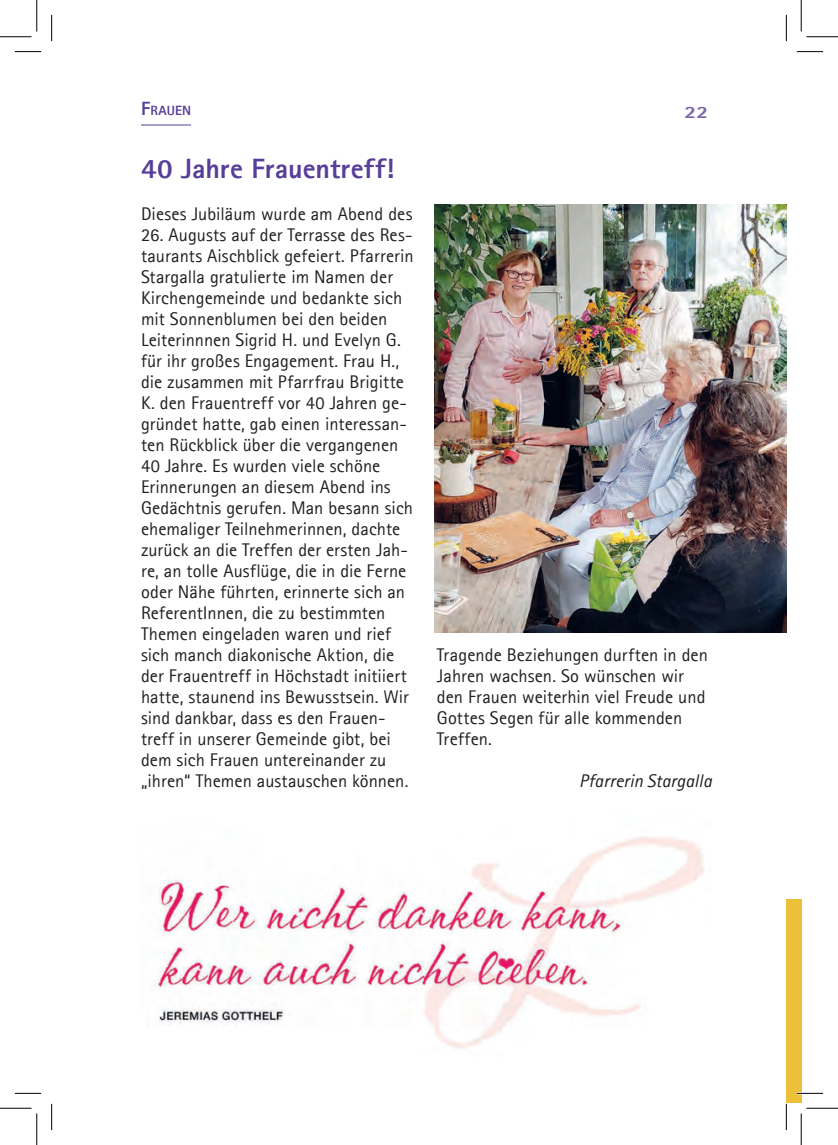
<style>
.page{position:relative;width:838px;height:1145px;background:#fff}
.page>*{position:absolute;margin:0;border:0;box-sizing:border-box;transform-origin:0 0}
.t1{font:800 28px "Agfa Rotis Sans Serif";color:#573e99}
.t2{font:18.38px/21px "Agfa Rotis Sans Serif";color:#231f20}
.t3{font:italic 18.38px "Agfa Rotis Sans Serif";color:#231f20}
.t4{font:800 17.5px "Agfa Rotis Sans Serif";color:#7b65ab;scale:1.2 1}
.t5{font:800 13.47px "Agfa Rotis Sans Serif";letter-spacing:.005em;color:#573e99}
.s1{font-size:19.25px}
</style>
<div class="page">
<hr style="left:141px;top:125px;width:50px;height:1px;background:#573e99">
<div style="left:785px;top:899px;width:16px;height:204px;background:#eebf39"></div>
<img style="left:435px;top:205px;width:351px;height:428px">
<img style="left:154px;top:837px;width:550px;height:212px">
<hr style="left:796px;top:1092px;width:27px;height:2px;background:#fff">
<svg style="left:15px;top:51px;width:26px;height:1px"></svg>
<svg style="left:796px;top:51px;width:27px;height:1px"></svg>
<svg style="left:15px;top:1093px;width:26px;height:1px"></svg>
<svg style="left:796px;top:1093px;width:27px;height:1px"></svg>
<svg style="left:51px;top:15px;width:1px;height:26px"></svg>
<svg style="left:51px;top:1104px;width:1px;height:26px"></svg>
<svg style="left:786px;top:15px;width:1px;height:26px"></svg>
<svg style="left:786px;top:1104px;width:1px;height:26px"></svg>
<hr style="left:0;top:36px;width:32px;height:1px;background:#000">
<hr style="left:806px;top:36px;width:31px;height:1px;background:#000">
<hr style="left:0;top:1108px;width:32px;height:1px;background:#000">
<hr style="left:806px;top:1108px;width:31px;height:1px;background:#000">
<hr style="left:36px;top:0;width:1px;height:31px;background:#000">
<hr style="left:36px;top:1113px;width:1px;height:32px;background:#000">
<hr style="left:800px;top:0;width:1px;height:31px;background:#000">
<hr style="left:800px;top:1113px;width:1px;height:32px;background:#000">
<p class="t5" style="left:141px;top:101px;width:50px"><span class="s1">F</span>RAUEN</p>
<p class="t4" style="left:684px;top:101px;width:21px">22</p>
<h1 class="t1" style="left:141px;top:150px;width:255px">40 Jahre Frauentreff!</h1>
<p class="t2" style="left:141px;top:203px;width:273px">Dieses Jubiläum wurde am Abend des</p>
<p class="t2" style="left:141px;top:224px;width:274px">26. Augusts auf der Terrasse des Res&shy;taurants Aischblick gefeiert. Pfarrerin Stargalla gratulierte im Namen der Kirchengemeinde und bedankte sich mit Sonnenblumen bei den beiden Leiterinnnen Sigrid H. und Evelyn G. für ihr großes Engagement. Frau H., die zusammen mit Pfarrfrau Brigitte K. den Frauentreff vor 40 Jahren ge&shy;gründet hatte, gab einen interessan&shy;ten Rückblick über die vergangenen 40 Jahre. Es wurden viele schöne Erinnerungen an diesem Abend ins Gedächtnis gerufen. Man besann sich ehemaliger Teilnehmerinnen, dachte zurück an die Treffen der ersten Jah&shy;re, an tolle Ausflüge, die in die Ferne oder Nähe führten, erinnerte sich an ReferentInnen, die zu bestimmten Themen eingeladen waren und rief sich manch diakonische Aktion, die der Frauentreff in Höchstadt initiiert hatte, staunend ins Bewusstsein. Wir sind dankbar, dass es den Frauen&shy;treff in unserer Gemeinde gibt, bei dem sich Frauen untereinander zu „ihren“ Themen austauschen können.</p>
<p class="t2" style="left:437px;top:644px;width:272px">Tragende Beziehungen durften in den<br>Jahren wachsen. So wünschen wir den Frauen weiterhin viel Freude und<br>Gottes Segen für alle kommenden<br>Treffen.</p>
<p class="t3" style="left:579px;top:770px;width:134px">Pfarrerin Stargalla</p>
</div>
